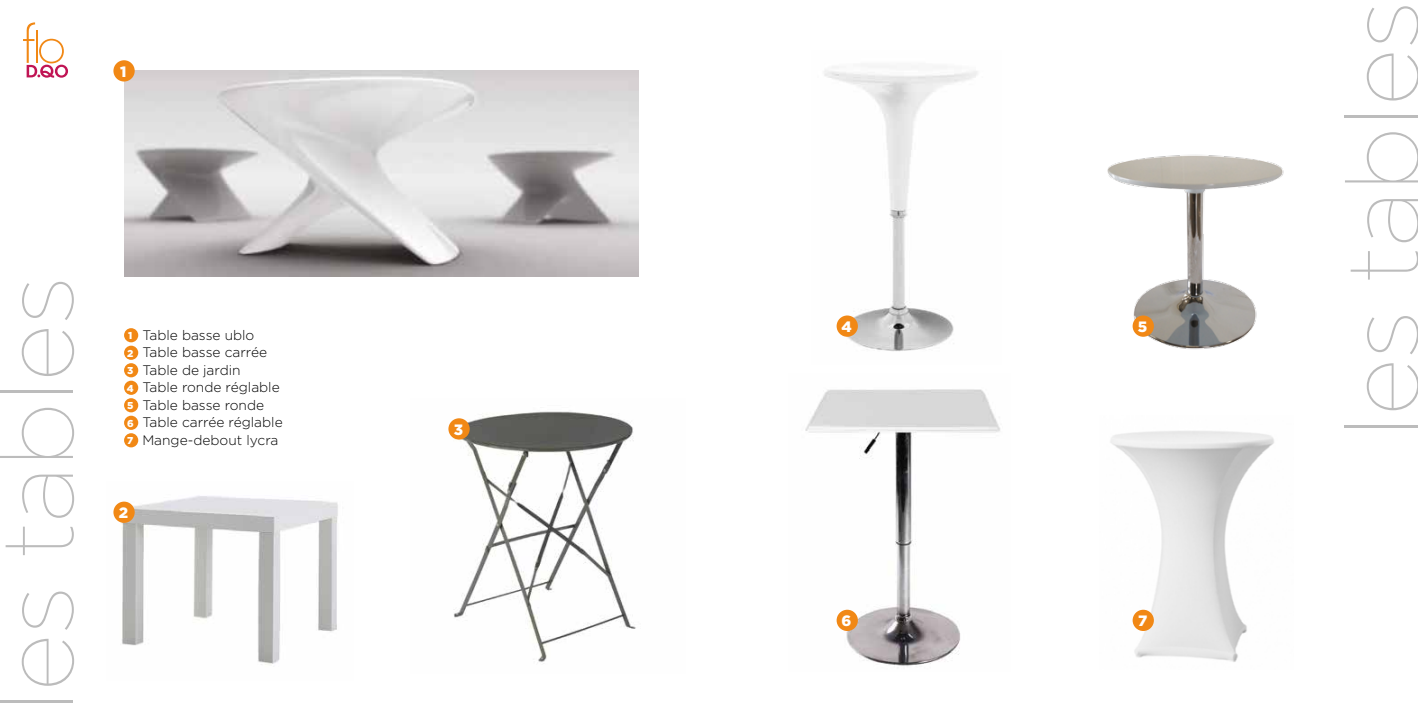
<style>
.page{position:relative;width:1418px;height:709px;background:#fff}
.page>*{position:absolute;margin:0;border:0;box-sizing:border-box;transform-origin:0 0}
.t1{font:100 100px "Gotham";letter-spacing:-.01em;color:#bcbcbc}
.t2{font:900 15px "Gotham";color:#fff}
.t3{font:300 13.75px/17.5px "Gotham";color:#000}
.s1{font-weight:900;font-size:10px;color:#fff}
</style>
<div class="page">
<svg style="left:23px;top:22px;width:45px;height:56px"></svg>
<img style="left:805px;top:389px;width:195px;height:278px">
<img style="left:1110px;top:431px;width:164px;height:231px">
<img style="left:124px;top:71px;width:514px;height:205px">
<img style="left:113px;top:495px;width:225px;height:170px">
<img style="left:1107px;top:154px;width:177px;height:196px">
<img style="left:449px;top:411px;width:187px;height:251px">
<img style="left:824px;top:66px;width:154px;height:285px">
<div style="left:113px;top:60px;width:22px;height:21px;background:#f18815;border-radius:50%"></div>
<div style="left:113px;top:501px;width:22px;height:22px;background:#f18815;border-radius:50%"></div>
<div style="left:448px;top:418px;width:21px;height:21px;background:#f18815;border-radius:50%"></div>
<div style="left:836px;top:315px;width:21px;height:22px;background:#f18815;border-radius:50%"></div>
<div style="left:1132px;top:315px;width:21px;height:22px;background:#f18815;border-radius:50%"></div>
<div style="left:836px;top:609px;width:21px;height:22px;background:#f18815;border-radius:50%"></div>
<div style="left:1132px;top:609px;width:21px;height:22px;background:#f18815;border-radius:50%"></div>
<div style="left:124px;top:328px;width:14px;height:14px;background:#f18815;border-radius:50%"></div>
<div style="left:124px;top:346px;width:14px;height:14px;background:#f18815;border-radius:50%"></div>
<div style="left:124px;top:363px;width:14px;height:14px;background:#f18815;border-radius:50%"></div>
<div style="left:124px;top:381px;width:14px;height:14px;background:#f18815;border-radius:50%"></div>
<div style="left:124px;top:398px;width:14px;height:14px;background:#f18815;border-radius:50%"></div>
<div style="left:124px;top:416px;width:14px;height:14px;background:#f18815;border-radius:50%"></div>
<div style="left:124px;top:433px;width:14px;height:14px;background:#f18815;border-radius:50%"></div>
<p class="t2" style="left:120px;top:61px;width:8px">1</p>
<h1 class="t1" style="left:-24px;top:712px;width:438px;rotate:-90deg">les tables</h1>
<p class="t3" style="left:127px;top:326px;width:157px"><span class="s1">1</span> Table basse ublo<br><span class="s1">2</span> Table basse carrée<br><span class="s1">3</span> Table de jardin<br><span class="s1">4</span> Table ronde réglable<br><span class="s1">5</span> Table basse ronde<br><span class="s1">6</span> Table carrée réglable<br><span class="s1">7</span> Mange-debout lycra</p>
<p class="t2" style="left:119px;top:502px;width:11px">2</p>
<p class="t2" style="left:454px;top:419px;width:11px">3</p>
<p class="t2" style="left:841px;top:316px;width:12px">4</p>
<p class="t2" style="left:1137px;top:316px;width:11px">5</p>
<p class="t2" style="left:841px;top:610px;width:11px">6</p>
<p class="t2" style="left:1137px;top:610px;width:11px">7</p>
<h1 class="t1" style="left:1321px;top:437px;width:438px;rotate:-90deg">les tables</h1>
</div>
